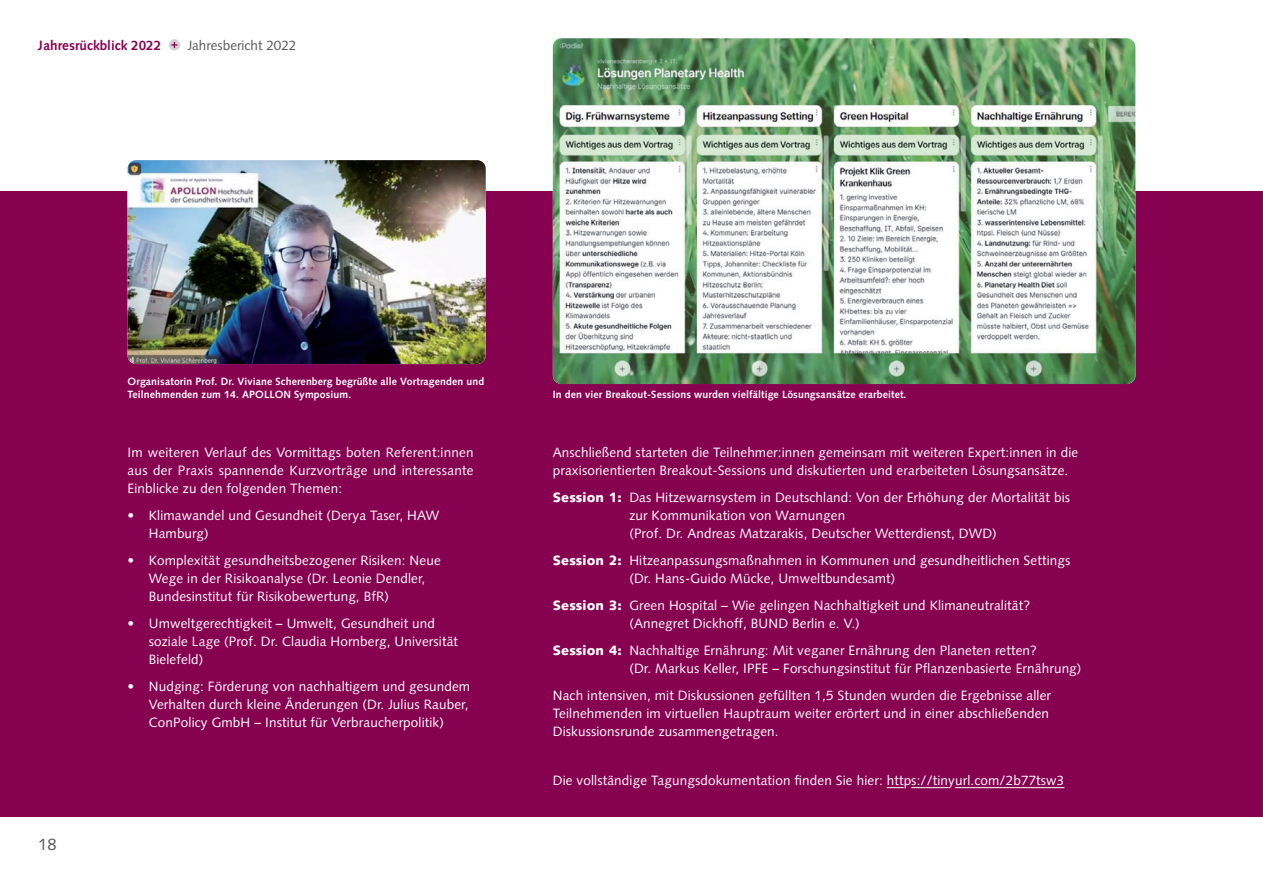
<style>
.page{position:relative;width:1263px;height:893px;background:#fff}
.page>*{position:absolute;margin:0;border:0;box-sizing:border-box;transform-origin:0 0}
.t1{font:16.5px "Syntax LT Std";color:#57585a}
._01_Fließtext_Rückbl{font:13.5px/18px "Syntax LT Std";letter-spacing:.01em;color:#fff}
.t2{font:700 13.5px "Syntax LT Std";color:#870151}
.t3{font:13.5px "Syntax LT Std";color:#57585a}
._02_BU{font:700 10.5px/13.5px "Syntax LT Std";letter-spacing:.01em;color:#fff}
.s1{font-weight:900}
</style>
<div class="page">
<svg style="left:169px;top:39px;width:11px;height:12px"></svg>
<svg style="left:171px;top:42px;width:6px;height:6px"></svg>
<div style="left:0;top:191px;width:1263px;height:625px;background:#870151"></div>
<svg style="left:887px;top:787px;width:17px;height:1px"></svg>
<hr style="left:911px;top:787px;width:37px;height:1px;background:#fff">
<hr style="left:955px;top:787px;width:109px;height:1px;background:#fff">
<img style="left:553px;top:38px;width:582px;height:346px">
<img style="left:128px;top:160px;width:358px;height:204px">
<p class="t2" style="left:38px;top:37px;width:125px">Jahresrückblick 2022</p>
<p class="t3" style="left:188px;top:37px;width:110px">Jahresbericht 2022</p>
<p class="t1" style="left:38px;top:835px;width:20px">18</p>
<p class="_02_BU" style="left:128px;top:375px;width:358px">Organisatorin Prof. Dr. Viviane Scherenberg begrüßte alle Vortragenden und<br>Teilnehmenden zum 14. APOLLON Symposium.</p>
<p class="_01_Fließtext_Rückbl" style="left:128px;top:443px;width:348px;text-align:justify">Im weiteren Verlauf des Vormittags boten Referent:innen aus der Praxis spannende Kurzvorträge und interessante Einblicke zu den folgenden Themen:</p>
<p class="_01_Fließtext_Rückbl" style="left:149px;top:506px;width:292px;text-indent:-21px">• Klimawandel und Gesundheit (Derya Taser, HAW<br>Hamburg)</p>
<p class="_01_Fließtext_Rückbl" style="left:149px;top:551px;width:293px;text-indent:-21px">• Komplexität gesundheitsbezogener Risiken: Neue<br>Wege in der Risikoanalyse (Dr. Leonie Dendler,<br>Bundesinstitut für Risikobewertung, BfR)</p>
<p class="_01_Fließtext_Rückbl" style="left:149px;top:614px;width:311px;text-indent:-21px">• Umweltgerechtigkeit – Umwelt, Gesundheit und soziale Lage (Prof. Dr. Claudia Hornberg, Universität<br>Bielefeld)</p>
<p class="_01_Fließtext_Rückbl" style="left:149px;top:677px;width:323px;text-indent:-21px">• Nudging: Förderung von nachhaltigem und gesundem<br>Verhalten durch kleine Änderungen (Dr. Julius Rauber,<br>ConPolicy GmbH – Institut für Verbraucherpolitik)</p>
<p class="_02_BU" style="left:553px;top:388px;width:355px">In den vier Breakout-Sessions wurden vielfältige Lösungsansätze erarbeitet.</p>
<p class="_01_Fließtext_Rückbl" style="left:553px;top:443px;width:527px">Anschließend starteten die Teilnehmer:innen gemeinsam mit weiteren Expert:innen in die praxisorientierten Breakout-Sessions und diskutierten und erarbeiteten Lösungsansätze.</p>
<p class="_01_Fließtext_Rückbl" style="left:629px;top:488px;width:442px;text-indent:-77px"><span class="s1">Session 1:</span> Das Hitzewarnsystem in Deutschland: Von der Erhöhung der Mortalität bis zur Kommunikation von Warnungen<br>(Prof. Dr. Andreas Matzarakis, Deutscher Wetterdienst, DWD)</p>
<p class="_01_Fließtext_Rückbl" style="left:629px;top:551px;width:442px;text-indent:-77px"><span class="s1">Session 2:</span> Hitzeanpassungsmaßnahmen in Kommunen und gesundheitlichen Settings (Dr. Hans-Guido Mücke, Umweltbundesamt)</p>
<p class="_01_Fließtext_Rückbl" style="left:629px;top:596px;width:402px;text-indent:-77px"><span class="s1">Session 3:</span> Green Hospital – Wie gelingen Nachhaltigkeit und Klimaneutralität? (Annegret Dickhoff, BUND Berlin e. V.)</p>
<p class="_01_Fließtext_Rückbl" style="left:629px;top:641px;width:454px;text-indent:-77px"><span class="s1">Session 4:</span> Nachhaltige Ernährung: Mit veganer Ernährung den Planeten retten?<br>(Dr. Markus Keller, IPFE – Forschungsinstitut für Pflanzenbasierte Ernährung)</p>
<p class="_01_Fließtext_Rückbl" style="left:553px;top:686px;width:500px">Nach intensiven, mit Diskussionen gefüllten 1,5 Stunden wurden die Ergebnisse aller<br>Teilnehmenden im virtuellen Hauptraum weiter erörtert und in einer abschließenden<br>Diskussionsrunde zusammengetragen.</p>
<p class="_01_Fließtext_Rückbl" style="left:553px;top:772px;width:513px">Die vollständige Tagungsdokumentation finden Sie hier: https://tinyurl.com/2b77tsw3</p>
</div>
